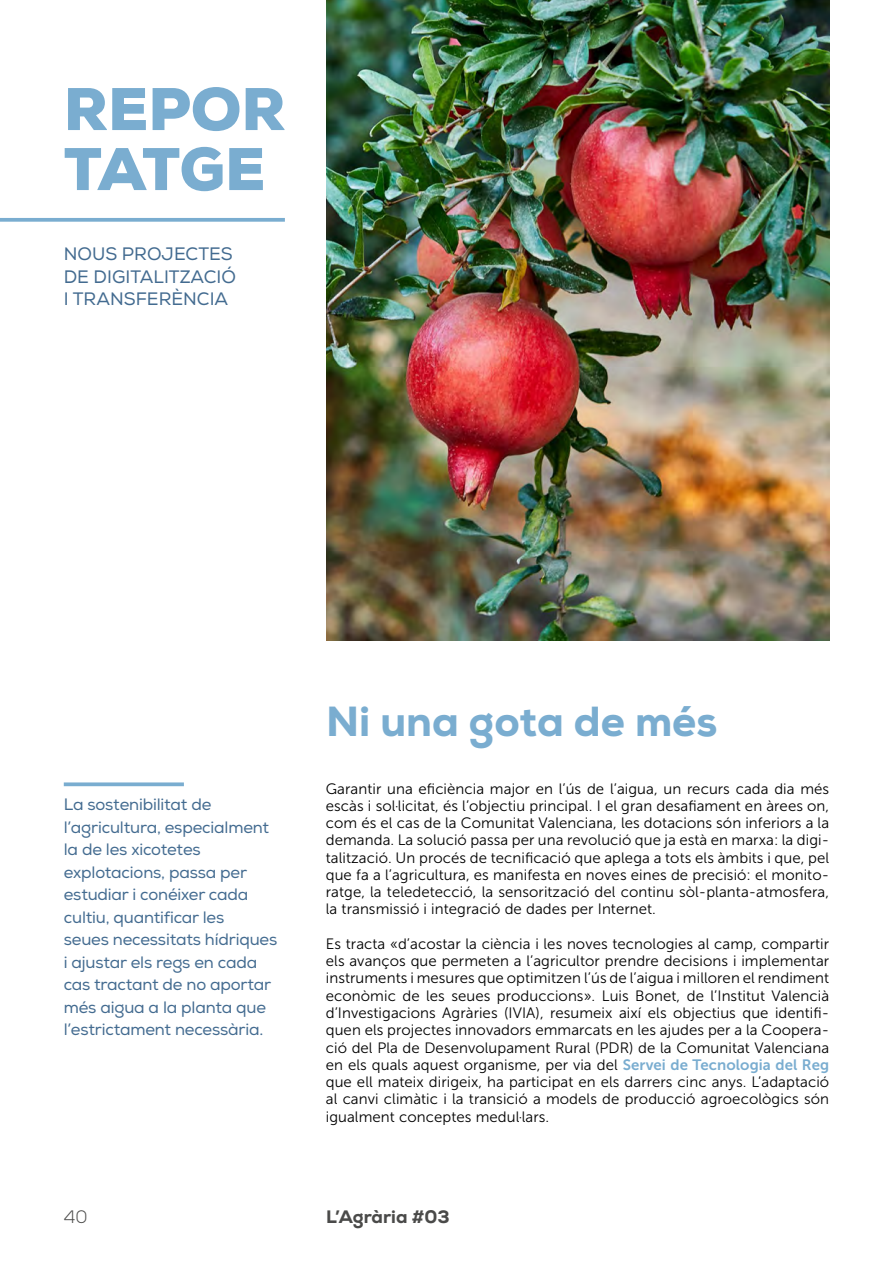
<style>
.page{position:relative;width:893px;height:1263px;background:#fff}
.page>*{position:absolute;margin:0;border:0;box-sizing:border-box;transform-origin:0 0}
.t1{font:900 60px/60px "Nexa";color:#7aadd0}
.t2{font:800 42px "Nexa";color:#7aadd0}
.t3{font:18px/22.5px "Nexa";color:#436b90}
.t4{font:800 18px "Nexa";color:#4a4a49}
.t5{font:300 18px "Nexa";color:#4a4a49}
.t6{font:16.5px/22.5px "Nexa";letter-spacing:-.01em;color:#436b90}
.t7{font:15px/17.2px "Museo Sans 300";letter-spacing:.005em;color:#000;text-align:justify}
.s1{font-family:"Museo Sans 700";color:#7aadd0}
</style>
<div class="page">
<img style="left:326px;top:0;width:503px;height:640px">
<svg style="left:64px;top:782px;width:120px;height:4px"></svg>
<svg style="left:0;top:218px;width:285px;height:4px"></svg>
<h1 class="t1" style="left:64px;top:79px;width:223px">REPOR<br>TATGE</h1>
<p class="t3" style="left:64px;top:243px;width:174px">NOUS PROJECTES<br>DE DIGITALITZACIÓ<br>I TRANSFERÈNCIA</p>
<p class="t6" style="left:64px;top:794px;width:215px">La sostenibilitat de l’agricultura, especialment la de les xicotetes explotacions, passa per estudiar i conéixer cada cultiu, quantificar les<br>seues necessitats hídriques i ajustar els regs en cada cas tractant de no aportar més aigua a la planta que l’estrictament necessària.</p>
<h2 class="t2" style="left:326px;top:695px;width:393px">Ni una gota de més</h2>
<p class="t7" style="left:326px;top:780px;width:505px">Garantir una eficiència major en l’ús de l’aigua, un recurs cada dia més escàs i sol·licitat, és l’objectiu principal. I el gran desafiament en àrees on, com és el cas de la Comunitat Valenciana, les dotacions són inferiors a la demanda. La solució passa per una revolució que ja està en marxa: la digi&shy;talització. Un procés de tecnificació que aplega a tots els àmbits i que, pel que fa a l’agricultura, es manifesta en noves eines de precisió: el monito&shy;ratge, la teledetecció, la sensorització del continu sòl-planta-atmosfera, la transmissió i integració de dades per Internet.</p>
<p class="t7" style="left:326px;top:935px;width:505px">Es tracta «d’acostar la ciència i les noves tecnologies al camp, compartir els avanços que permeten a l’agricultor prendre decisions i implementar instruments i mesures que optimitzen l’ús de l’aigua i milloren el rendiment econòmic de les seues produccions». Luis Bonet, de l’Institut Valencià d’Investigacions Agràries (IVIA), resumeix així els objectius que identifi&shy;quen els projectes innovadors emmarcats en les ajudes per a la Coopera&shy;ció del Pla de Desenvolupament Rural (PDR) de la Comunitat Valenciana en els quals aquest organisme, per via del <span class="s1">Servei de Tecnologia del Reg </span>que ell mateix dirigeix, ha participat en els darrers cinc anys. L’adaptació al canvi climàtic i la transició a models de producció agroecològics són igualment conceptes medul·lars.</p>
<p class="t5" style="left:64px;top:1206px;width:25px">40</p>
<p class="t4" style="left:326px;top:1205px;width:125px">L’Agrària #03</p>
</div>
